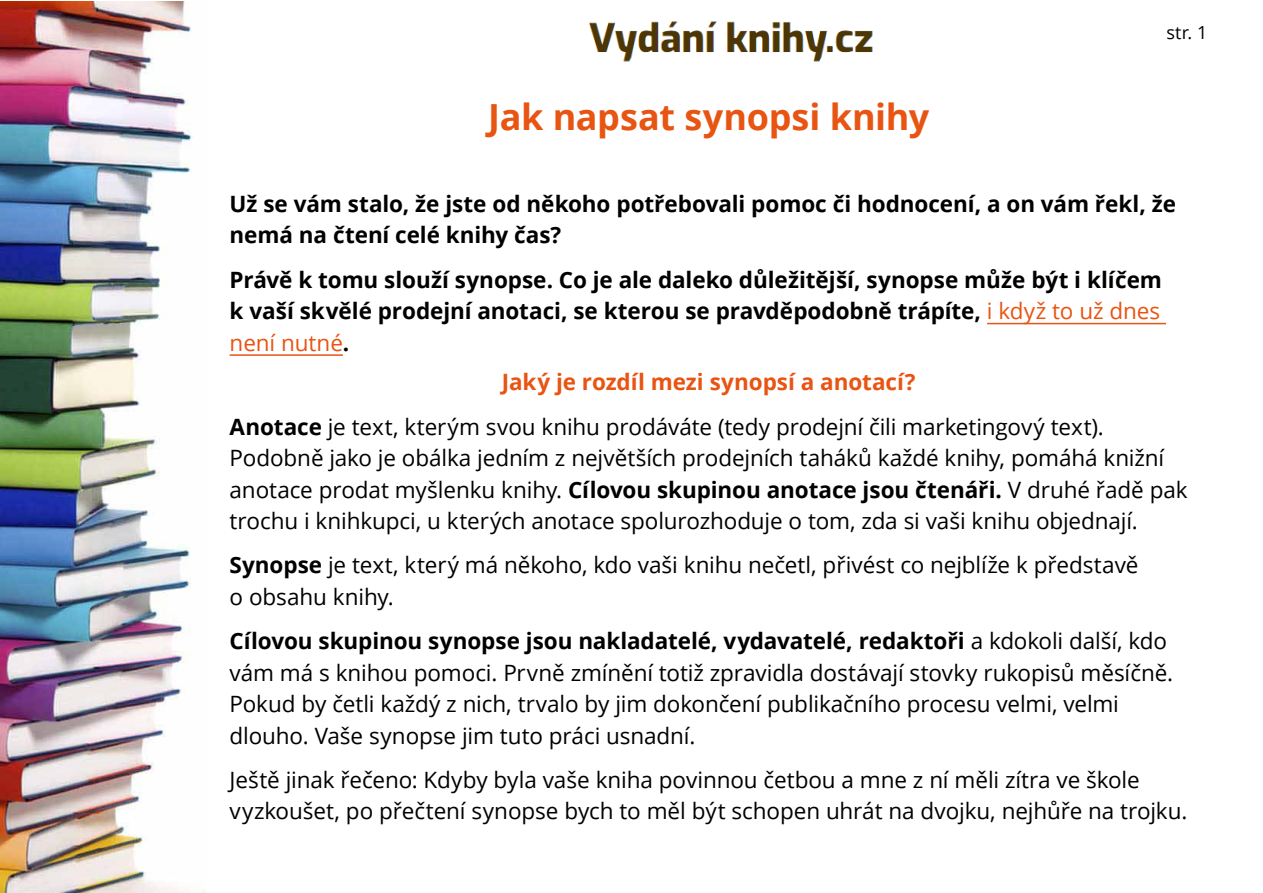
<style>
.page{position:relative;width:1263px;height:893px;background:#fff}
.page>*{position:absolute;margin:0;border:0;box-sizing:border-box;transform-origin:0 0}
.t1{font:700 36px "Open Sans";letter-spacing:-.005em;color:#e85412}
.t2{font:22.5px/31.5px "Open Sans";letter-spacing:-.005em;color:#000}
.t3{font:700 22.5px/31.5px "Open Sans";letter-spacing:-.005em;color:#000}
.t4{font:18px "Open Sans";color:#000}
.s1{font-weight:400;color:#e85412}
.s2{font-weight:700;color:#e85412}
.s3{font-weight:700}
</style>
<div class="page">
<img style="left:589px;top:21px;width:284px;height:41px">
<img style="left:0;top:1px;width:192px;height:892px">
<hr style="left:987px;top:323px;width:179px;height:1px;background:#e85412">
<hr style="left:230px;top:354px;width:113px;height:2px;background:#e85412">
<h1 class="t1" style="left:488px;top:91px;width:443px">Jak napsat synopsi knihy</h1>
<p class="t4" style="left:1166px;top:20px;width:42px">str. 1</p>
<p class="t3" style="left:230px;top:187px;width:948px">Už se vám stalo, že jste od někoho potřebovali pomoc či hodnocení, a on vám řekl, že nemá na čtení celé knihy čas?</p>
<p class="t3" style="left:230px;top:263px;width:934px;text-align:justify">Právě k tomu slouží synopse. Co je ale daleko důležitější, synopse může být i klíčem k vaší skvělé prodejní anotaci, se kterou se pravděpodobně trápíte, <span class="s1">i když to už dnes není nutné</span>.</p>
<p class="t2" style="left:230px;top:359px;width:876px;line-height:44.2px;text-indent:272px"><span class="s2">Jaký je rozdíl mezi synopsí a anotací?<br></span><span class="s3">Anotace</span> je text, kterým svou knihu prodáváte (tedy prodejní čili marketingový text).</p>
<p class="t2" style="left:230px;top:442px;width:959px">Podobně jako je obálka jedním z největších prodejních taháků každé knihy, pomáhá knižní anotace prodat myšlenku knihy. <span class="s3">Cílovou skupinou anotace jsou čtenáři.</span> V druhé řadě pak trochu i knihkupci, u kterých anotace spolurozhoduje o tom, zda si vaši knihu objednají.</p>
<p class="t2" style="left:230px;top:549px;width:910px"><span class="s3">Synopse</span> je text, který má někoho, kdo vaši knihu nečetl, přivést co nejblíže k představě o obsahu knihy.</p>
<p class="t2" style="left:230px;top:625px;width:945px"><span class="s3">Cílovou skupinou synopse jsou nakladatelé, vydavatelé, redaktoři</span> a kdokoli další, kdo vám má s knihou pomoci. Prvně zmínění totiž zpravidla dostávají stovky rukopisů měsíčně.<br>Pokud by četli každý z nich, trvalo by jim dokončení publikačního procesu velmi, velmi dlouho. Vaše synopse jim tuto práci usnadní.</p>
<p class="t2" style="left:230px;top:763px;width:959px">Ještě jinak řečeno: Kdyby byla vaše kniha povinnou četbou a mne z ní měli zítra ve škole vyzkoušet, po přečtení synopse bych to měl být schopen uhrát na dvojku, nejhůře na trojku.</p>
</div>
